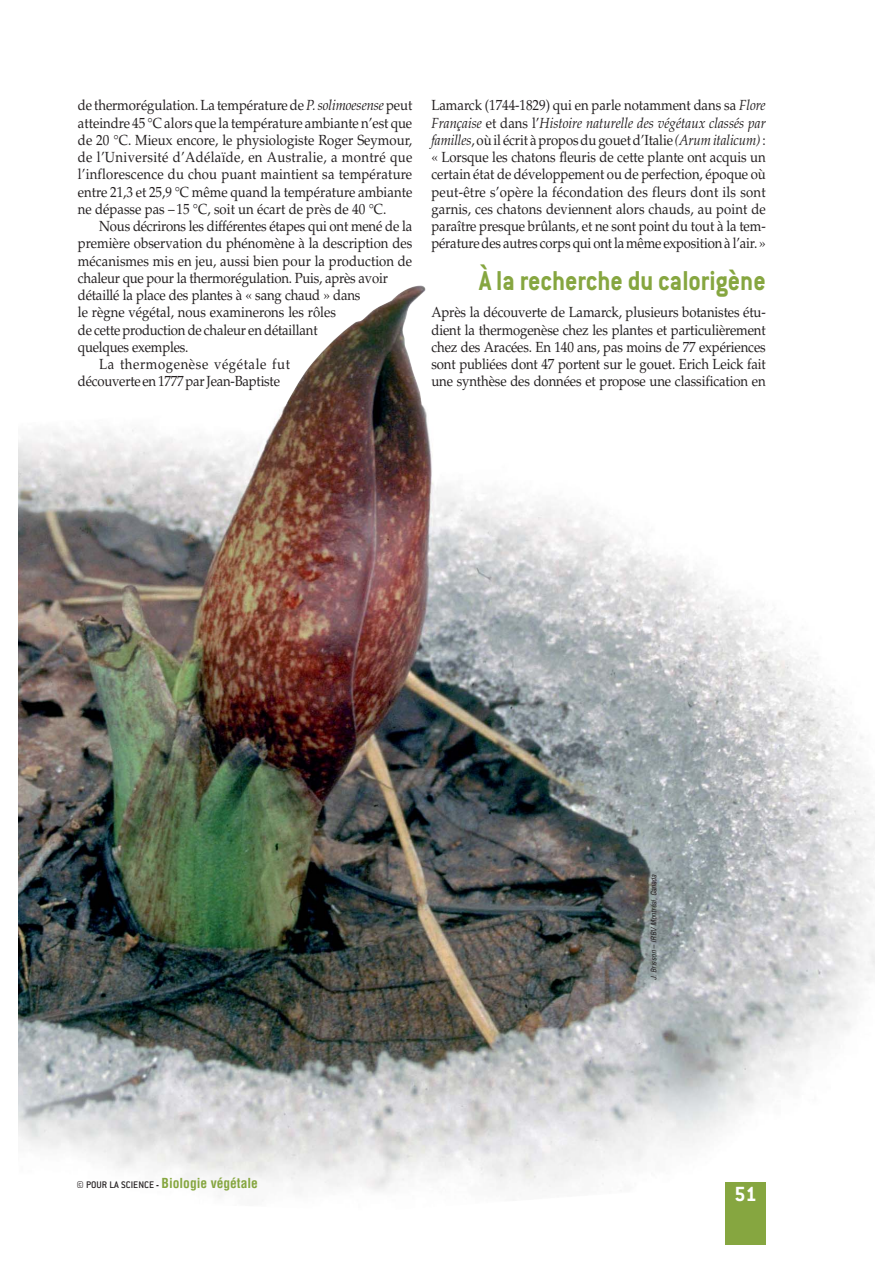
<style>
.page{position:relative;width:893px;height:1263px;background:#fff}
.page>*{position:absolute;margin:0;border:0;box-sizing:border-box;transform-origin:0 0}
.t1{font:700 30px "Conduit ITC";color:#86a640;scale:.9 1}
.t2{font:700 22.5px "Conduit ITC";color:#fff}
.t3{font:14.7px/17.2px "Palatino";letter-spacing:-.015em;color:#231f20;text-align:justify;scale:.9 1}
.t4{font:14.7px "Palatino";letter-spacing:.045em;color:#231f20;scale:.9 1}
.t5{font:700 condensed 13.5px "Helvetica";color:#86a640}
.t6{font:italic condensed 7.5px "Helvetica";color:#231f20}
.s1{font-style:italic}
.s2{font-family:"Conduit ITC";font-weight:500;font-stretch:normal;font-size:10.5px;color:#231f20}
.s3{font-family:"Conduit ITC";font-stretch:normal;font-size:10.5px;color:#231f20}
</style>
<div class="page">
<img style="left:18px;top:285px;width:856px;height:926px">
<div style="left:725px;top:1182px;width:40px;height:63px;background:#86a640"></div>
<p class="t3" style="left:78px;top:98px;width:373px">de thermorégulation. La température de <span class="s1">P. solimoesense</span> peut atteindre 45 °C alors que la température ambiante n’est que de 20 °C. Mieux encore, le physiologiste Roger Seymour, de l’Université d’Adélaïde, en Australie, a montré que l’inflorescence du chou puant maintient sa température entre 21,3 et 25,9 °C même quand la température ambiante ne dépasse pas – 15 °C, soit un écart de près de 40 °C.</p>
<p class="t3" style="left:99px;top:219px;width:349px">Nous décrirons les différentes étapes qui ont mené de la</p>
<p class="t3" style="left:78px;top:236px;width:373px">première observation du phénomène à la description des</p>
<p class="t3" style="left:78px;top:254px;width:373px">mécanismes mis en jeu, aussi bien pour la production de</p>
<p class="t3" style="left:78px;top:271px;width:346px">chaleur que pour la thermorégulation. Puis, après avoir</p>
<p class="t3" style="left:78px;top:288px;width:315px">détaillé la place des plantes à « sang chaud » dans</p>
<p class="t3" style="left:78px;top:305px;width:288px">le règne végétal, nous examinerons les rôles</p>
<p class="t3" style="left:78px;top:323px;width:268px">de cette production de chaleur en détaillant</p>
<p class="t3" style="left:78px;top:340px;width:124px">quelques exemples.</p>
<p class="t4" style="left:99px;top:358px;width:213px">La thermogenèse végétale fut</p>
<p class="t3" style="left:78px;top:374px;width:226px">découverte en 1777 par Jean-Baptiste</p>
<p class="t3" style="left:431px;top:98px;width:373px">Lamarck (1744-1829) qui en parle notamment dans sa <span class="s1">Flore Française</span> et dans l’<span class="s1">Histoire naturelle des végétaux classés par familles</span>, où il écrit à propos du gouet d’Italie <span class="s1">(Arum italicum)</span> : « Lorsque les chatons fleuris de cette plante ont acquis un certain état de développement ou de perfection, époque où peut-être s’opère la fécondation des fleurs dont ils sont garnis, ces chatons deviennent alors chauds, au point de paraître presque brûlants, et ne sont point du tout à la tem&shy;pérature des autres corps qui ont la même exposition à l’air. »</p>
<h1 class="t1" style="left:479px;top:262px;width:320px">À la recherche du calorigène</h1>
<p class="t3" style="left:431px;top:305px;width:373px">Après la découverte de Lamarck, plusieurs botanistes étu&shy;dient la thermogenèse chez les plantes et particulièrement chez des Aracées. En 140 ans, pas moins de 77 expériences sont publiées dont 47 portent sur le gouet. Erich Leick fait une synthèse des données et propose une classification en</p>
<p class="t5" style="left:77px;top:1178px;width:183px"><span class="s2">© POUR LA SCIENCE</span> <span class="s3">-</span> Biologie végétale</p>
<p class="t6" style="left:651px;top:980px;width:109px;rotate:-90deg">J .Brisson – I RBV Montréal,Canada</p>
<h2 class="t2" style="left:734px;top:1180px;width:24px">51</h2>
<h2 class="t2" style="left:741px;top:1191px;width:24px">51</h2>
</div>
